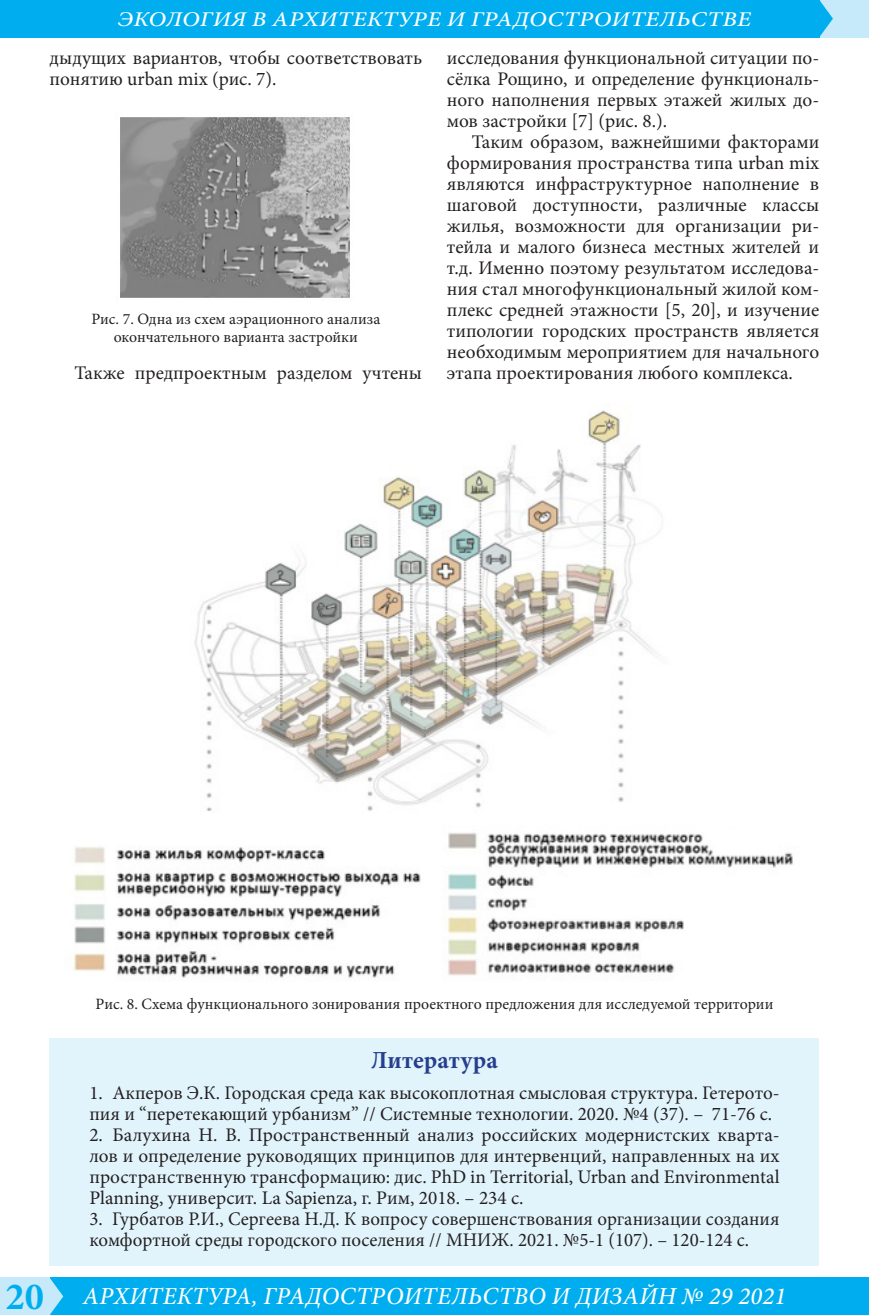
<style>
.page{position:relative;width:869px;height:1315px;background:#fff}
.page>*{position:absolute;margin:0;border:0;box-sizing:border-box;transform-origin:0 0}
.t1{font:italic 500 24.5px "Minion Pro";letter-spacing:.01em;color:#fff}
.Литература_заголовок{font:700 24.5px "Minion Pro";letter-spacing:.01em;color:#253f8e}
.t2{font:italic 500 21px "Minion Pro";letter-spacing:.01em;color:#fff;scale:1.17 1}
.t3{font:19.25px/21px "Minion Pro";color:#231f20}
.Рисунок{font:15.75px "Minion Pro";color:#231f20}
.s1{font-weight:700;font-style:normal;font-size:38.5px;color:#00aeef}
</style>
<div class="page">
<div style="left:46px;top:1277px;width:822px;height:38px;background:#00aeef"></div>
<div style="left:819px;top:0;width:49px;height:37px;background:#c6eafa"></div>
<div style="left:0;top:1277px;width:50px;height:38px;background:#c6eafa"></div>
<div style="left:0;top:0;width:819px;height:37px;background:#00aeef"></div>
<svg style="left:50px;top:1278px;width:13px;height:37px"></svg>
<svg style="left:819px;top:0;width:13px;height:37px"></svg>
<div style="left:50px;top:1038px;width:769px;height:227px;background:#e1f4fc"></div>
<img style="left:120px;top:117px;width:230px;height:181px">
<img style="left:73px;top:410px;width:720px;height:568px">
<p class="t2" style="left:118px;top:5px;width:542px">ЭКОЛОГИЯ В АРХИТЕКТУРЕ И ГРАДОСТРОИТЕЛЬСТВЕ</p>
<p class="t3" style="left:50px;top:47px;width:374px">дыдущих вариантов, чтобы соответствовать понятию urban mix (рис. 7).</p>
<p class="Рисунок" style="left:91px;top:309px;width:290px">Рис. 7. Одна из схем аэрационного анализа</p>
<p class="Рисунок" style="left:114px;top:326px;width:245px">окончательного варианта застройки</p>
<p class="t3" style="left:74px;top:362px;width:349px">Также предпроектным разделом учтены</p>
<p class="t3" style="left:446px;top:47px;width:374px;text-align:justify">исследования функциональной ситуации по&shy;сёлка Рощино, и определение функциональ&shy;ного наполнения первых этажей жилых до&shy;мов застройки [7] (рис. 8.).</p>
<p class="t3" style="left:446px;top:131px;width:374px;text-align:justify;text-indent:25px">Таким образом, важнейшими факторами формирования пространства типа urban mix являются инфраструктурное наполнение в шаговой доступности, различные классы жилья, возможности для организации ри&shy;тейла и малого бизнеса местных жителей и т.д. Именно поэтому результатом исследова&shy;ния стал многофункциональный жилой ком&shy;плекс средней этажности [5, 20], и изучение типологии городских пространств является необходимым мероприятием для начального этапа проектирования любого комплекса.</p>
<p class="Рисунок" style="left:95px;top:994px;width:679px">Рис. 8. Схема функционального зонирования проектного предложения для исследуемой территории</p>
<p class="Литература_заголовок" style="left:371px;top:1043px;width:128px">Литература</p>
<p class="t3" style="left:89px;top:1082px;width:691px">1. Акперов Э.К. Городская среда как высокоплотная смысловая структура. Гетерото&shy;пия и “перетекающий урбанизм” // Системные технологии. 2020. №4 (37). – 71-76 с.</p>
<p class="t3" style="left:89px;top:1124px;width:691px;text-align:justify">2. Балухина Н. В. Пространственный анализ российских модернистских кварта&shy;лов и определение руководящих принципов для интервенций, направленных на их пространственную трансформацию: дис. PhD in Territorial, Urban and Environmental Planning, университ. La Sapienza, г. Рим, 2018. – 234 с.</p>
<p class="t3" style="left:89px;top:1208px;width:691px">3. Гурбатов Р.И., Сергеева Н.Д. К вопросу совершенствования организации создания комфортной среды городского поселения // МНИЖ. 2021. №5-1 (107). – 120-124 с.</p>
<p class="t1" style="left:6px;top:1279px;width:781px"><span class="s1">20</span> АРХИТЕКТУРА, ГРАДОСТРОИТЕЛЬСТВО И ДИЗАЙН № 29 2021</p>
</div>
